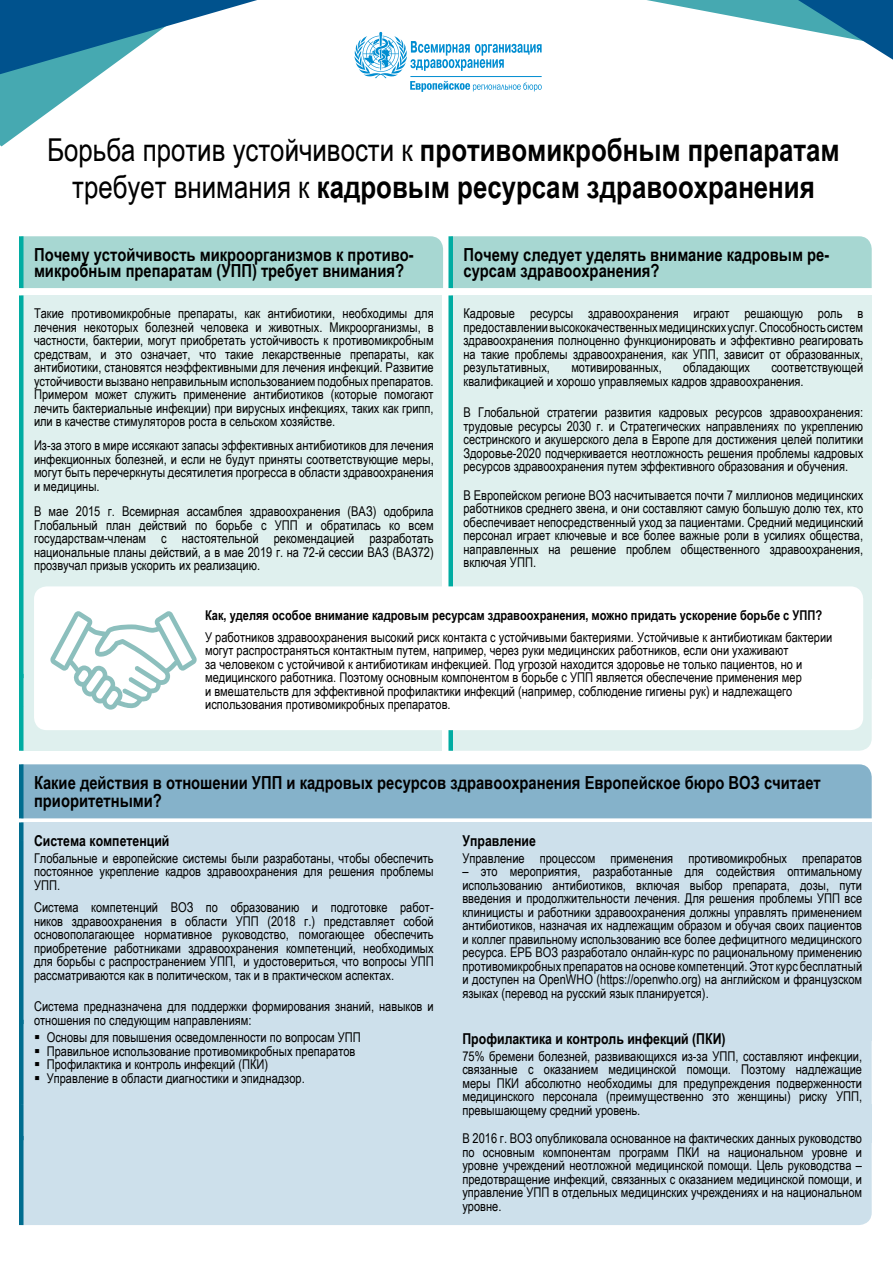
<style>
.page{position:relative;width:893px;height:1263px;background:#fff}
.page>*{position:absolute;margin:0;border:0;box-sizing:border-box;transform-origin:0 0}
.t1{font:700 31.5px/37.8px "Arial Narrow";color:#000;text-align:center}
.t2{font:700 18px/15.8px "Arial Narrow";color:#000}
.t3{font:700 15px "Arial Narrow";color:#000}
.t4{font:13.5px/13.5px "Arial Narrow";color:#000;text-align:justify}
.t5{font:700 13.5px "Arial Narrow";color:#000}
.s1{font-weight:400}
</style>
<div class="page">
<svg style="left:0;top:0;width:332px;height:819px"></svg>
<svg style="left:354px;top:0;width:539px;height:92px"></svg>
<hr style="left:410px;top:76px;width:132px;height:1px;background:#008dd1">
<div style="left:24px;top:236px;width:419px;height:52px;background:#a7d7d2"></div>
<div style="left:19px;top:236px;width:5px;height:52px;background:#00aca2"></div>
<div style="left:453px;top:236px;width:419px;height:52px;background:#a7d7d2"></div>
<div style="left:448px;top:236px;width:5px;height:52px;background:#00aca2"></div>
<div style="left:21px;top:295px;width:421px;height:295px;background:#dff0ee"></div>
<div style="left:19px;top:295px;width:5px;height:291px;background:#00aca2"></div>
<div style="left:21px;top:575px;width:421px;height:110px;background:#dff0ee"></div>
<div style="left:19px;top:575px;width:5px;height:110px;background:#00aca2"></div>
<div style="left:19px;top:674px;width:5px;height:44px;background:#00aca2"></div>
<div style="left:21px;top:707px;width:421px;height:44px;background:#dff0ee"></div>
<div style="left:19px;top:707px;width:5px;height:44px;background:#00aca2"></div>
<div style="left:21px;top:822px;width:851px;height:40px;background:#cde0eb"></div>
<div style="left:19px;top:822px;width:5px;height:40px;background:#006d8f"></div>
<div style="left:21px;top:840px;width:851px;height:200px;background:#cde0eb"></div>
<div style="left:19px;top:840px;width:5px;height:200px;background:#006d8f"></div>
<div style="left:24px;top:1040px;width:848px;height:64px;background:#cde0eb"></div>
<div style="left:19px;top:1020px;width:5px;height:101px;background:#006d8f"></div>
<div style="left:21px;top:1104px;width:851px;height:38px;background:#cde0eb"></div>
<div style="left:19px;top:1104px;width:5px;height:38px;background:#006d8f"></div>
<div style="left:24px;top:1142px;width:848px;height:83px;background:#cde0eb"></div>
<div style="left:19px;top:1136px;width:5px;height:89px;background:#006d8f"></div>
<div style="left:451px;top:295px;width:421px;height:384px;background:#dff0ee"></div>
<div style="left:448px;top:295px;width:5px;height:379px;background:#00aca2"></div>
<div style="left:453px;top:679px;width:419px;height:72px;background:#dff0ee"></div>
<div style="left:448px;top:657px;width:5px;height:94px;background:#00aca2"></div>
<div style="left:24px;top:764px;width:848px;height:54px;background:#85b2ca"></div>
<div style="left:19px;top:764px;width:5px;height:54px;background:#006d8f"></div>
<div style="left:34px;top:586px;width:829px;height:144px;background:#fff;border-radius:13px"></div>
<svg style="left:23px;top:611px;width:174px;height:107px"></svg>
<svg style="left:35px;top:1049px;width:4px;height:4px"></svg>
<svg style="left:35px;top:1062px;width:4px;height:4px"></svg>
<svg style="left:35px;top:1076px;width:4px;height:4px"></svg>
<h1 class="t1" style="left:47px;top:129px;width:794px"><span class="s1">Борьба против устойчивости к</span> противомикробным препаратам <span class="s1">требует внимания к</span> кадровым ресурсам здравоохранения</h1>
<h2 class="t2" style="left:34px;top:246px;width:381px">Почему устойчивость микроорганизмов к противо&shy;микробным препаратам (УПП) требует внимания?</h2>
<h2 class="t2" style="left:463px;top:246px;width:366px">Почему следует уделять внимание кадровым ре&shy;сурсам здравоохранения?</h2>
<p class="t4" style="left:34px;top:306px;width:401px">Такие противомикробные препараты, как антибиотики, необходимы для лечения некоторых болезней человека и животных. Микроорганизмы, в частности, бактерии, могут приобретать устойчивость к противомикробным средствам, и это означает, что такие лекарственные препараты, как антибиотики, становятся неэффективными для лечения инфекций. Развитие устойчивости вызвано неправильным использованием подобных препаратов.<br>Примером может служить применение антибиотиков (которые помогают лечить бактериальные инфекции) при вирусных инфекциях, таких как грипп, или в качестве стимуляторов роста в сельском хозяйстве.</p>
<p class="t4" style="left:34px;top:438px;width:401px">Из-за этого в мире иссякают запасы эффективных антибиотиков для лечения инфекционных болезней, и если не будут приняты соответствующие меры, могут быть перечеркнуты десятилетия прогресса в области здравоохранения и медицины.</p>
<p class="t4" style="left:34px;top:504px;width:401px">В мае 2015 г. Всемирная ассамблея здравоохранения (ВАЗ) одобрила Глобальный план действий по борьбе с УПП и обратилась ко всем государствам-членам с настоятельной рекомендацией разработать национальные планы действий, а в мае 2019 г. на 72-й сессии ВАЗ (ВАЗ72) прозвучал призыв ускорить их реализацию.</p>
<p class="t4" style="left:463px;top:306px;width:401px">Кадровые ресурсы здравоохранения играют решающую роль в предоставлении высококачественных медицинских услуг. Способность систем здравоохранения полноценно функционировать и эффективно реагировать на такие проблемы здравоохранения, как УПП, зависит от образованных, результативных,</p>
<p class="t4" style="left:571px;top:360px;width:92px">мотивированных,</p>
<p class="t4" style="left:683px;top:360px;width:68px">обладающих</p>
<p class="t4" style="left:463px;top:360px;width:401px;text-indent:308px">соответствующей квалификацией и хорошо управляемых кадров здравоохранения.</p>
<p class="t4" style="left:463px;top:405px;width:401px">В Глобальной стратегии развития кадровых ресурсов здравоохранения: трудовые ресурсы 2030 г. и Стратегических направлениях по укреплению сестринского и акушерского дела в Европе для достижения целей политики Здоровье-2020 подчеркивается неотложность решения проблемы кадровых ресурсов здравоохранения путем эффективного образования и обучения.</p>
<p class="t4" style="left:463px;top:487px;width:401px">В Европейском регионе ВОЗ насчитывается почти 7 миллионов медицинских работников среднего звена, и они составляют самую большую долю тех, кто обеспечивает непосредственный уход за пациентами. Средний медицинский персонал играет ключевые и все более важные роли в усилиях общества, направленных на решение проблем общественного здравоохранения, включая УПП.</p>
<p class="t5" style="left:205px;top:605px;width:618px">Как, уделяя особое внимание кадровым ресурсам здравоохранения, можно придать ускорение борьбе с УПП?</p>
<p class="t4" style="left:205px;top:630px;width:629px;text-align:left">У работников здравоохранения высокий риск контакта с устойчивыми бактериями. Устойчивые к антибиотикам бактерии могут распространяться контактным путем, например, через руки медицинских работников, если они ухаживают<br>за человеком с устойчивой к антибиотикам инфекцией. Под угрозой находится здоровье не только пациентов, но и медицинского работника. Поэтому основным компонентом в борьбе с УПП является обеспечение применения мер<br>и вмешательств для эффективной профилактики инфекций (например, соблюдение гигиены рук) и надлежащего использования противомикробных препаратов.</p>
<h2 class="t2" style="left:34px;top:773px;width:788px;line-height:18px">Какие действия в отношении УПП и кадровых ресурсов здравоохранения Европейское бюро ВОЗ считает приоритетными?</h2>
<p class="t3" style="left:34px;top:829px;width:137px">Система компетенций</p>
<p class="t4" style="left:34px;top:850px;width:401px">Глобальные и европейские системы были разработаны, чтобы обеспечить постоянное укрепление кадров здравоохранения для решения проблемы УПП.</p>
<p class="t4" style="left:34px;top:900px;width:401px">Система компетенций ВОЗ по образованию и подготовке работ&shy;ников здравоохранения в области УПП (2018 г.) представляет собой основополагающее нормативное руководство, помогающее обеспечить приобретение работниками здравоохранения компетенций, необходимых для борьбы с распространением УПП, и удостовериться, что вопросы УПП рассматриваются как в политическом, так и в практическом аспектах.</p>
<p class="t4" style="left:34px;top:999px;width:401px">Система предназначена для поддержки формирования знаний, навыков и отношения по следующим направлениям:</p>
<p class="t4" style="left:47px;top:1030px;width:316px;text-align:left">Основы для повышения осведомленности по вопросам УПП Правильное использование противомикробных препаратов Профилактика и контроль инфекций (ПКИ)<br>Управление в области диагностики и эпиднадзор.</p>
<p class="t3" style="left:462px;top:829px;width:75px">Управление</p>
<p class="t4" style="left:462px;top:850px;width:401px">Управление процессом применения противомикробных препаратов</p>
<p class="t4" style="left:462px;top:864px;width:401px">– это мероприятия, разработанные для содействия оптимальному использованию антибиотиков, включая выбор препарата, дозы, пути введения и продолжительности лечения. Для решения проблемы УПП все клиницисты и работники здравоохранения должны управлять применением антибиотиков, назначая их надлежащим образом и обучая своих пациентов и коллег правильному использованию все более дефицитного медицинского ресурса. ЕРБ ВОЗ разработало онлайн-курс по рациональному применению противомикробных препаратов на основе компетенций. Этот курс бесплатный и доступен на OpenWHO (https://openwho.org) на английском и французском языках (перевод на русский язык планируется).</p>
<p class="t3" style="left:462px;top:1027px;width:265px">Профилактика и контроль инфекций (ПКИ)</p>
<p class="t4" style="left:462px;top:1048px;width:401px">75% бремени болезней, развивающихся из-за УПП, составляют инфекции, связанные с оказанием медицинской помощи. Поэтому надлежащие меры ПКИ абсолютно необходимы для предупреждения подверженности медицинского персонала (преимущественно это женщины) риску УПП, превышающему средний уровень.</p>
<p class="t4" style="left:462px;top:1131px;width:401px">В 2016 г. ВОЗ опубликовала основанное на фактических данных руководство по основным компонентам программ ПКИ на национальном уровне и уровне учреждений неотложной медицинской помощи. Цель руководства – предотвращение инфекций, связанных с оказанием медицинской помощи, и управление УПП в отдельных медицинских учреждениях и на национальном уровне.</p>
</div>
